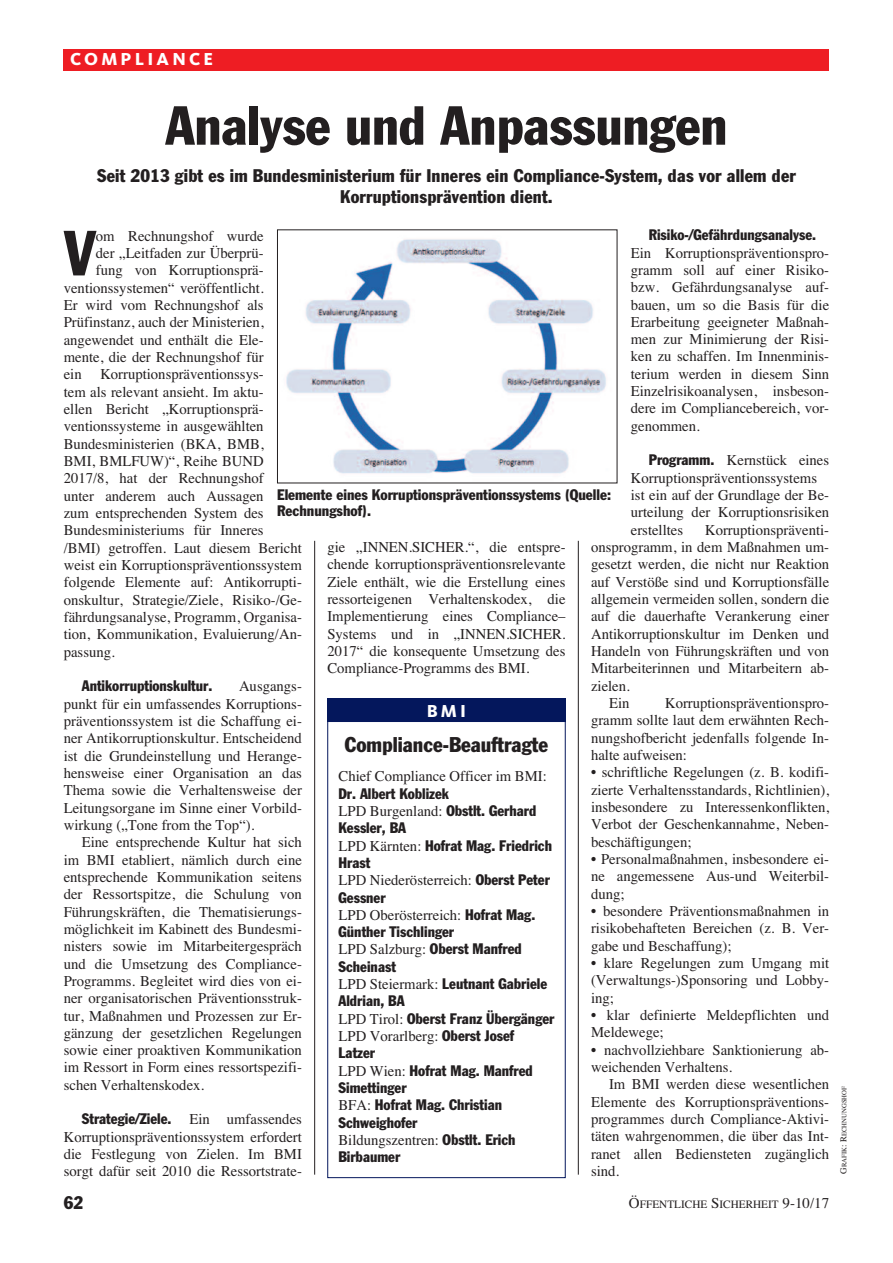
<style>
.page{position:relative;width:893px;height:1263px;background:#fff}
.page>*{position:absolute;margin:0;border:0;box-sizing:border-box;transform-origin:0 0}
.t1{font:condensed 62.7px "Franklin Gothic";color:#231f20}
.t2{font:condensed 54px "Franklin Gothic";color:#231f20}
.t3{font:condensed 21px "Franklin Gothic";color:#231f20}
.t4{font:condensed 18px/21.6px "Franklin Gothic";letter-spacing:.01em;color:#231f20;text-align:center}
.t5{font:800 18px "Kievit";letter-spacing:.175em;color:#fff}
.t6{font:15px/17.2px "Times";color:#231f20;text-align:justify}
.t7{font:condensed 15px/17.4px "Franklin Gothic";color:#231f20}
.t8{font:11.25px "Times";color:#231f20}
.t9{font:6.75px "Times";color:#231f20}
.s1{font-family:"Franklin Gothic";font-stretch:condensed}
.s2{font-family:"Times";font-stretch:normal}
.s3{font-size:15px}
.s4{font-size:9px}
</style>
<div class="page">
<hr style="left:314px;top:541px;width:1px;height:633px;background:#231f20">
<hr style="left:578px;top:541px;width:1px;height:633px;background:#231f20">
<div style="left:64px;top:49px;width:765px;height:21px;background:#ee1d23"></div>
<div style="left:327px;top:721px;width:239px;height:457px;border:1px solid #04175c"></div>
<div style="left:327px;top:698px;width:239px;height:24px;background:#04175c"></div>
<img style="left:286px;top:239px;width:320px;height:235px">
<p class="t5" style="left:70px;top:53px;width:144px">COMPLIANCE</p>
<h2 class="t2" style="left:166px;top:106px;width:563px">Analyse und Anpassungen</h2>
<p class="t4" style="left:97px;top:166px;width:700px">Seit 2013 gibt es im Bundesministerium für Inneres ein Compliance-System, das vor allem der<br>Korruptionsprävention dient.</p>
<p class="t7" style="left:649px;top:227px;width:169px">Risiko-/Gefährdungsanalyse.</p>
<p class="t6" style="left:631px;top:244px;width:200px">Ein Korruptionspräventionspro&shy;gramm soll auf einer Risiko&shy;bzw. Gefährdungsanalyse auf&shy;bauen, um so die Basis für die Erarbeitung geeigneter Maßnah&shy;men zur Minimierung der Risi&shy;ken zu schaffen. Im Innenminis&shy;terium werden in diesem Sinn Einzelrisikoanalysen, insbeson&shy;dere im Compliancebereich, vor&shy;genommen.</p>
<p class="t6" style="left:631px;top:452px;width:200px;text-align:left;text-indent:18px"><span class="s1">Programm.</span> Kernstück eines<br>Korruptionspräventionssystems ist ein auf der Grundlage der Be&shy;urteilung der Korruptionsrisiken erstelltes</p>
<h1 class="t1" style="left:64px;top:231px;width:33px">V</h1>
<p class="t6" style="left:96px;top:227px;width:169px">om Rechnungshof wurde</p>
<p class="t6" style="left:96px;top:244px;width:169px">der „Leitfaden zur Überprü-</p>
<p class="t6" style="left:96px;top:262px;width:169px">fung von Korruptionsprä-</p>
<p class="t6" style="left:64px;top:279px;width:201px">ventionssystemen“ veröffentlicht.</p>
<p class="t6" style="left:64px;top:296px;width:201px">Er wird vom Rechnungshof als</p>
<p class="t6" style="left:64px;top:314px;width:201px">Prüfinstanz, auch der Ministerien,</p>
<p class="t6" style="left:64px;top:331px;width:201px">angewendet und enthält die Ele-</p>
<p class="t6" style="left:64px;top:348px;width:201px">mente, die der Rechnungshof für</p>
<p class="t6" style="left:64px;top:366px;width:201px">ein Korruptionspräventionssys-</p>
<p class="t6" style="left:64px;top:383px;width:201px">tem als relevant ansieht. Im aktu-</p>
<p class="t6" style="left:64px;top:400px;width:201px">ellen Bericht „Korruptionsprä-</p>
<p class="t6" style="left:64px;top:418px;width:201px">ventionssysteme in ausgewählten</p>
<p class="t6" style="left:64px;top:435px;width:201px">Bundesministerien (BKA, BMB,</p>
<p class="t6" style="left:64px;top:452px;width:201px">BMI, BMLFUW)“, Reihe BUND</p>
<p class="t6" style="left:64px;top:470px;width:201px">2017/8, hat der Rechnungshof</p>
<p class="t6" style="left:64px;top:487px;width:201px">unter anderem auch Aussagen</p>
<p class="t6" style="left:64px;top:504px;width:201px">zum entsprechenden System des</p>
<p class="t6" style="left:64px;top:521px;width:201px">Bundesministeriums für Inneres</p>
<p class="t6" style="left:64px;top:539px;width:240px">/BMI) getroffen. Laut diesem Bericht</p>
<p class="t6" style="left:64px;top:556px;width:240px">weist ein Korruptionspräventionssystem</p>
<p class="t6" style="left:64px;top:573px;width:240px">folgende Elemente auf: Antikorrupti-</p>
<p class="t6" style="left:64px;top:591px;width:240px">onskultur, Strategie/Ziele, Risiko-/Ge-</p>
<p class="t6" style="left:64px;top:608px;width:240px">fährdungsanalyse, Programm, Organisa-</p>
<p class="t6" style="left:64px;top:625px;width:240px">tion, Kommunikation, Evaluierung/An-</p>
<p class="t6" style="left:64px;top:643px;width:53px">passung.</p>
<p class="t7" style="left:82px;top:678px;width:132px">Antikorruptionskultur.</p>
<p class="t7" style="left:277px;top:488px;width:335px;line-height:15.8px">Elemente eines Korruptionspräventionssystems (Quelle:<br>Rechnungshof).</p>
<p class="t6" style="left:705px;top:521px;width:126px">Korruptionspräventi-</p>
<p class="t6" style="left:591px;top:538px;width:240px">onsprogramm, in dem Maßnahmen um-</p>
<p class="t6" style="left:591px;top:556px;width:240px">gesetzt werden, die nicht nur Reaktion</p>
<p class="t6" style="left:591px;top:573px;width:240px">auf Verstöße sind und Korruptionsfälle</p>
<p class="t6" style="left:591px;top:590px;width:240px">allgemein vermeiden sollen, sondern die</p>
<p class="t6" style="left:591px;top:608px;width:240px">auf die dauerhafte Verankerung einer</p>
<p class="t6" style="left:591px;top:625px;width:240px">Antikorruptionskultur im Denken und</p>
<p class="t6" style="left:591px;top:642px;width:240px">Handeln von Führungskräften und von</p>
<p class="t6" style="left:591px;top:659px;width:240px">Mitarbeiterinnen und Mitarbeitern ab-</p>
<p class="t6" style="left:591px;top:677px;width:40px">zielen.</p>
<p class="t6" style="left:609px;top:694px;width:22px">Ein</p>
<p class="t6" style="left:327px;top:538px;width:240px">gie „INNEN.SICHER.“, die entspre&shy;chende korruptionspräventionsrelevante Ziele enthält, wie die Erstellung eines ressorteigenen Verhaltenskodex, die Implementierung eines Compliance– Systems und in „INNEN.SICHER.<br>2017“ die konsequente Umsetzung des Compliance-Programms des BMI.</p>
<p class="t6" style="left:64px;top:677px;width:240px;text-indent:175px">Ausgangs&shy;punkt für ein umfassendes Korruptions&shy;präventionssystem ist die Schaffung ei&shy;ner Antikorruptionskultur. Entscheidend ist die Grundeinstellung und Herange&shy;hensweise einer Organisation an das Thema sowie die Verhaltensweise der Leitungsorgane im Sinne einer Vorbild&shy;wirkung („Tone from the Top“).</p>
<p class="t6" style="left:64px;top:833px;width:240px;text-indent:18px">Eine entsprechende Kultur hat sich im BMI etabliert, nämlich durch eine entsprechende Kommunikation seitens der Ressortspitze, die Schulung von Führungskräften, die Thematisierungs&shy;möglichkeit im Kabinett des Bundesmi&shy;nisters sowie im Mitarbeitergespräch und die Umsetzung des Compliance-Programms. Begleitet wird dies von ei&shy;ner organisatorischen Präventionsstruk&shy;tur, Maßnahmen und Prozessen zur Er&shy;gänzung der gesetzlichen Regelungen sowie einer proaktiven Kommunikation im Ressort in Form eines ressortspezifi&shy;schen Verhaltenskodex.</p>
<p class="t7" style="left:82px;top:1111px;width:222px">Strategie/Ziele. <span class="s2">Ein umfassendes</span></p>
<p class="t6" style="left:64px;top:1128px;width:240px">Korruptionspräventionssystem erfordert die Festlegung von Zielen. Im BMI sorgt dafür seit 2010 die Ressortstrate-</p>
<p class="t6" style="left:591px;top:694px;width:240px;text-indent:74px">Korruptionspräventionspro&shy;gramm sollte laut dem erwähnten Rech&shy;nungshofbericht jedenfalls folgende In&shy;halte aufweisen:</p>
<p class="t6" style="left:591px;top:763px;width:240px">• schriftliche Regelungen (z. B. kodifi&shy;zierte Verhaltensstandards, Richtlinien), insbesondere zu Interessenkonflikten, Verbot der Geschenkannahme, Neben&shy;beschäftigungen;</p>
<p class="t6" style="left:591px;top:850px;width:240px">• Personalmaßnahmen, insbesondere ei&shy;ne angemessene Aus-und Weiterbil&shy;dung;</p>
<p class="t6" style="left:591px;top:902px;width:240px">• besondere Präventionsmaßnahmen in risikobehafteten Bereichen (z. B. Ver&shy;gabe und Beschaffung);</p>
<p class="t6" style="left:591px;top:954px;width:240px">• klare Regelungen zum Umgang mit (Verwaltungs-)Sponsoring und Lobby&shy;ing;</p>
<p class="t6" style="left:591px;top:1006px;width:240px">• klar definierte Meldepflichten und<br>Meldewege;</p>
<p class="t6" style="left:591px;top:1041px;width:240px">• nachvollziehbare Sanktionierung ab&shy;weichenden Verhaltens.</p>
<p class="t6" style="left:591px;top:1075px;width:240px;text-indent:18px">Im BMI werden diese wesentlichen Elemente des Korruptionspräventions&shy;programmes durch Compliance-Aktivi&shy;täten wahrgenommen, die über das Int&shy;ranet allen Bediensteten zugänglich sind.</p>
<p class="t5" style="left:427px;top:705px;width:41px">BMI</p>
<h3 class="t3" style="left:345px;top:737px;width:205px">Compliance-Beauftragte</h3>
<p class="t6" style="left:339px;top:767px;width:210px">Chief Compliance Officer im BMI:</p>
<p class="t7" style="left:339px;top:786px;width:112px">Dr. Albert Koblizek</p>
<p class="t6" style="left:339px;top:802px;width:199px">LPD Burgenland: <span class="s1">Obstlt. Gerhard</span></p>
<p class="t7" style="left:339px;top:820px;width:215px">Kessler, BA<br><span class="s2">LPD Kärnten:</span> Hofrat Mag. Friedrich<br>Hrast</p>
<p class="t6" style="left:339px;top:871px;width:213px">LPD Niederösterreich: <span class="s1">Oberst Peter</span></p>
<p class="t7" style="left:339px;top:889px;width:49px">Gessner</p>
<p class="t6" style="left:339px;top:906px;width:198px">LPD Oberösterreich: <span class="s1">Hofrat Mag.</span></p>
<p class="t7" style="left:338px;top:924px;width:217px">Günther Tischlinger<br><span class="s2">LPD Salzburg:</span> Oberst Manfred<br>Scheinast<br><span class="s2">LPD Steiermark:</span> Leutnant Gabriele<br>Aldrian, BA<br><span class="s2">LPD Tirol:</span> Oberst Franz Übergänger</p>
<p class="t6" style="left:338px;top:1027px;width:177px">LPD Vorarlberg: <span class="s1">Oberst Josef</span></p>
<p class="t7" style="left:338px;top:1045px;width:196px">Latzer<br><span class="s2">LPD Wien:</span> Hofrat Mag. Manfred<br>Simettinger<br><span class="s2">BFA:</span> Hofrat Mag. Christian<br>Schweighofer</p>
<p class="t6" style="left:338px;top:1131px;width:179px">Bildungszentren: <span class="s1">Obstlt. Erich</span></p>
<p class="t7" style="left:338px;top:1149px;width:63px">Birbaumer</p>
<p class="t4" style="left:64px;top:1193px;width:21px">62</p>
<p class="t8" style="left:629px;top:1198px;width:202px"><span class="s3">Ö</span>FFENTLICHE <span class="s3">S</span>ICHERHEIT <span class="s3">9-10/17</span></p>
<p class="t9" style="left:840px;top:1174px;width:89px;rotate:-90deg"><span class="s4">G</span>RAFIK<span class="s4">: R</span>ECHNUNGSHOF</p>
</div>
